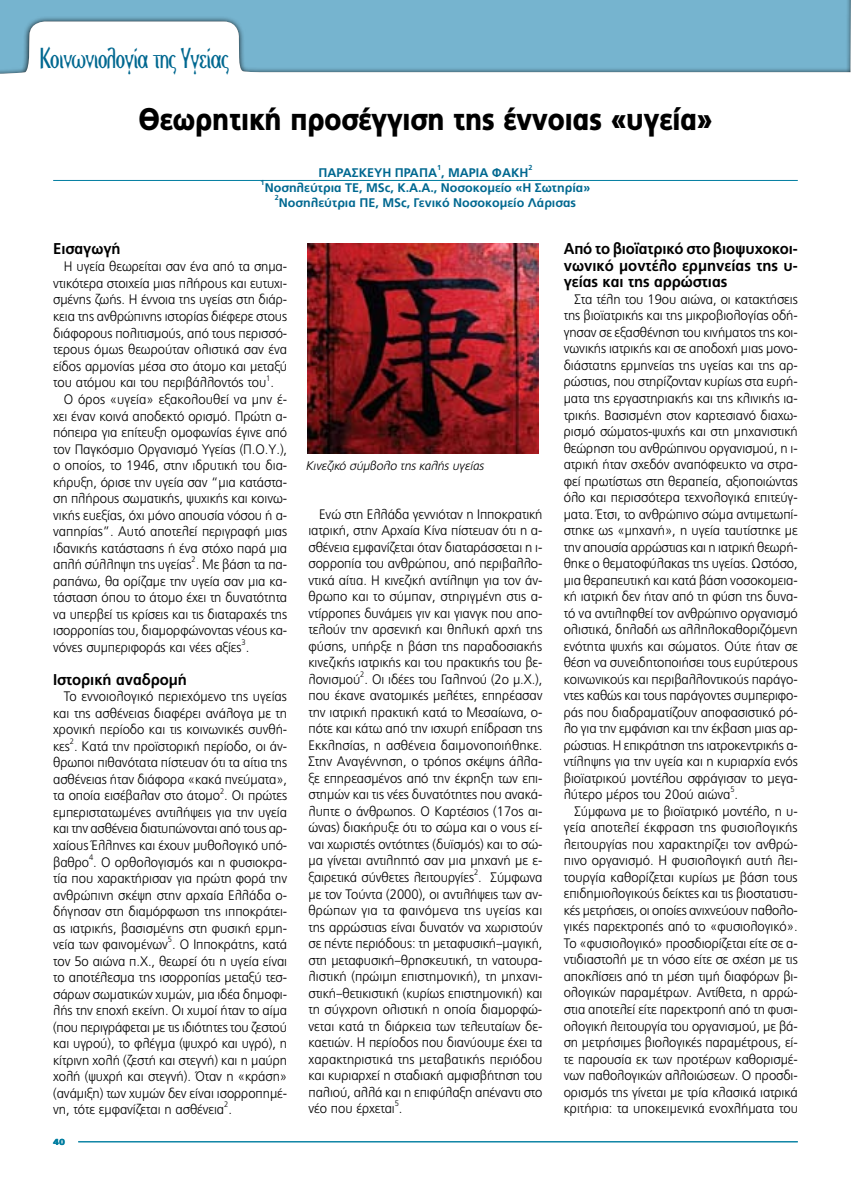
<style>
.page{position:relative;width:851px;height:1188px;background:#fff}
.page>*{position:absolute;margin:0;border:0;box-sizing:border-box;transform-origin:0 0}
.t1{font:900 31.25px "PF Catalog";letter-spacing:-.025em;color:#000;scale:.87 1}
.t2{font:300 30px "CF Holly";letter-spacing:-.05em;color:#006890;scale:.78 1}
.t3{font:700 15.62px/16.5px "PF Catalog";letter-spacing:-.005em;color:#000;text-align:justify;scale:.95 1}
.t4{font:300 13.75px/16.5px "PF Catalog";letter-spacing:-.005em;color:#000;text-align:justify;scale:.95 1}
.t5{font:700 12.5px "PF Catalog";color:#006890}
.t6{font:italic 300 12.5px "PF Catalog";color:#000}
.t7{font:900 8.75px "PF Catalog";color:#007da0;scale:1.15 1}
.t8{font:300 8px "PF Catalog";color:#000;scale:.95 1}
.t9{font:700 7.25px "PF Catalog";color:#006890}
</style>
<div class="page">
<svg style="left:0;top:0;width:850px;height:74px;fill:#76b4cf"></svg>
<hr style="left:78px;top:1141px;width:719px;height:1px;background:#007da0">
<hr style="left:53px;top:180px;width:744px;height:1px;background:#007da0">
<img style="left:307px;top:243px;width:232px;height:211px">
<h2 class="t2" style="left:39px;top:44px;width:245px">Κοινωνιολογία της Υγείας</h2>
<h1 class="t1" style="left:138px;top:101px;width:662px">Θεωρητική προσέγγιση της έννοιας «υγεία»</h1>
<p class="t5" style="left:318px;top:165px;width:18px">Παρασκευή</p>
<p class="t5" style="left:395px;top:165px;width:19px">Πράπα</p>
<p class="t9" style="left:528px;top:163px;width:6px">2</p>
<p class="t9" style="left:437px;top:163px;width:6px">1</p>
<p class="t5" style="left:441px;top:165px;width:27px">, Μαρία</p>
<p class="t5" style="left:492px;top:165px;width:20px">Φακή</p>
<p class="t9" style="left:260px;top:178px;width:6px">1</p>
<p class="t5" style="left:265px;top:180px;width:327px">Νοσηλεύτρια ΤΕ, MSc, Κ.Α.Α., Νοσοκομείο «Η Σωτηρία»</p>
<p class="t9" style="left:275px;top:193px;width:6px">2</p>
<p class="t5" style="left:279px;top:195px;width:299px">Noσηλεύτρια ΠΕ, MSc, Γενικό Νοσοκομείο Λάρισας</p>
<p class="t3" style="left:53px;top:241px;width:72px">Εισαγωγή</p>
<p class="t4" style="left:53px;top:258px;width:248px;text-indent:11px">Η υγεία θεωρείται σαν ένα από τα σημα&shy;ντικότερα στοιχεία μιας πλήρους και ευτυχι&shy;σμένης ζωής. Η έννοια της υγείας στη διάρ&shy;κεια της ανθρώπινης ιστορίας διέφερε στους διάφορους πολιτισμούς, από τους περισσό&shy;τερους όμως θεωρούταν ολιστικά σαν ένα είδος αρμονίας μέσα στο άτομο και μεταξύ του ατόμου και του περιβάλλοντός του .</p>
<p class="t8" style="left:266px;top:373px;width:6px">1</p>
<p class="t4" style="left:53px;top:391px;width:248px;text-indent:11px">Ο όρος «υγεία» εξακολουθεί να μην έ&shy;χει έναν κοινά αποδεκτό ορισμό. Πρώτη α&shy;πόπειρα για επίτευξη ομοφωνίας έγινε από τον Παγκόσμιο Οργανισμό Υγείας (Π.Ο.Υ.), ο οποίος, το 1946, στην ιδρυτική του δια&shy;κήρυξη, όρισε την υγεία σαν “μια κατάστα&shy;ση πλήρους σωματικής, ψυχικής και κοινω&shy;νικής ευεξίας, όχι μόνο απουσία νόσου ή α&shy;ναπηρίας”. Αυτό αποτελεί περιγραφή μιας ιδανικής κατάστασης ή ένα στόχο παρά μια απλή σύλληψη της υγείας . Με βάση τα πα-</p>
<p class="t8" style="left:191px;top:555px;width:6px">2</p>
<p class="t4" style="left:53px;top:572px;width:248px">ραπάνω, θα ορίζαμε την υγεία σαν μια κα&shy;τάσταση όπου το άτομο έχει τη δυνατότητα να υπερβεί τις κρίσεις και τις διαταραχές της ισορροπίας του, διαμορφώνοντας νέους κα&shy;νόνες συμπεριφοράς και νέες αξίες .</p>
<p class="t8" style="left:241px;top:637px;width:6px">3</p>
<p class="t3" style="left:53px;top:671px;width:142px">Ιστορική αναδρομή</p>
<p class="t4" style="left:53px;top:688px;width:248px;text-indent:11px">Το εννοιολογικό περιεχόμενο της υγείας και της ασθένειας διαφέρει ανάλογα με τη χρονική περίοδο και τις κοινωνικές συνθή&shy;κες . Κατά την προϊστορική περίοδο, οι άν-</p>
<p class="t8" style="left:70px;top:736px;width:6px">2</p>
<p class="t4" style="left:53px;top:754px;width:248px">θρωποι πιθανότατα πίστευαν ότι τα αίτια της ασθένειας ήταν διάφορα «κακά πνεύματα», τα οποία εισέβαλαν στο άτομο . Οι πρώτες</p>
<p class="t8" style="left:220px;top:786px;width:6px">2</p>
<p class="t4" style="left:53px;top:803px;width:248px">εμπεριστατωμένες αντιλήψεις για την υγεία και την ασθένεια διατυπώνονται από τους αρ&shy;χαίους Έλληνες και έχουν μυθολογικό υπό&shy;βαθρο . Ο ορθολογισμός και η φυσιοκρα-</p>
<p class="t8" style="left:89px;top:852px;width:6px">4</p>
<p class="t4" style="left:53px;top:869px;width:248px">τία που χαρακτήρισαν για πρώτη φορά την ανθρώπινη σκέψη στην αρχαία Ελλάδα ο&shy;δήγησαν στη διαμόρφωση της ιπποκράτει&shy;ας ιατρικής, βασισμένης στη φυσική ερμη&shy;νεία των φαινομένων . Ο Ιπποκράτης, κατά</p>
<p class="t8" style="left:168px;top:934px;width:6px">5</p>
<p class="t4" style="left:53px;top:952px;width:248px">τον 5ο αιώνα π.Χ., θεωρεί ότι η υγεία είναι το αποτέλεσμα της ισορροπίας μεταξύ τεσ&shy;σάρων σωματικών χυμών, μια ιδέα δημοφι&shy;λής την εποχή εκείνη. Οι χυμοί ήταν το αίμα (που περιγράφεται με τις ιδιότητες του ζεστού και υγρού), το φλέγμα (ψυχρό και υγρό), η κίτρινη χολή (ζεστή και στεγνή) και η μαύρη χολή (ψυχρή και στεγνή). Όταν η «κράση» (ανάμιξη) των χυμών δεν είναι ισορροπημέ&shy;νη, τότε εμφανίζεται η ασθένεια .</p>
<p class="t8" style="left:224px;top:1099px;width:6px">2</p>
<p class="t7" style="left:53px;top:1136px;width:12px">40</p>
<p class="t6" style="left:306px;top:459px;width:179px">Κινεζικό σύμβολο της καλής υγείας</p>
<p class="t4" style="left:308px;top:505px;width:248px;text-indent:11px">Ενώ στη Ελλάδα γεννιόταν η Ιπποκρατική ιατρική, στην Αρχαία Κίνα πίστευαν ότι η α&shy;σθένεια εμφανίζεται όταν διαταράσσεται η ι&shy;σορροπία του ανθρώπου, από περιβαλλο&shy;ντικά αίτια. Η κινεζική αντίληψη για τον άν&shy;θρωπο και το σύμπαν, στηριγμένη στις α&shy;ντίρροπες δυνάμεις γιν και γιανγκ που απο&shy;τελούν την αρσενική και θηλυκή αρχή της φύσης, υπήρξε η βάση της παραδοσιακής κινεζικής ιατρικής και του πρακτικής του βε&shy;λονισμού . Οι ιδέες του Γαληνού (2ο μ.Χ.),</p>
<p class="t8" style="left:360px;top:669px;width:6px">2</p>
<p class="t4" style="left:308px;top:687px;width:248px">που έκανε ανατομικές μελέτες, επηρέασαν την ιατρική πρακτική κατά το Μεσαίωνα, ο&shy;πότε και κάτω από την ισχυρή επίδραση της Εκκλησίας, η ασθένεια δαιμονοποιήθηκε.<br>Στην Αναγέννηση, ο τρόπος σκέψης άλλα&shy;ξε επηρεασμένος από την έκρηξη των επι&shy;στημών και τις νέες δυνατότητες που ανακά&shy;λυπτε ο άνθρωπος. Ο Καρτέσιος (17ος αι&shy;ώνας) διακήρυξε ότι το σώμα και ο νους εί&shy;ναι χωριστές οντότητες (δυϊσμός) και το σώ&shy;μα γίνεται αντιληπτό σαν μια μηχανή με ε&shy;ξαιρετικά σύνθετες λειτουργίες . Σύμφωνα</p>
<p class="t8" style="left:474px;top:867px;width:6px">2</p>
<p class="t4" style="left:308px;top:885px;width:248px">με τον Τούντα (2000), οι αντιλήψεις των αν&shy;θρώπων για τα φαινόμενα της υγείας και της αρρώστιας είναι δυνατόν να χωριστούν σε πέντε περιόδους: τη μεταφυσική–μαγική, στη μεταφυσική–θρησκευτική, τη νατουρα&shy;λιστική (πρώιμη επιστημονική), τη μηχανι&shy;στική–θετικιστική (κυρίως επιστημονική) και τη σύγχρονη ολιστική η οποία διαμορφώ&shy;νεται κατά τη διάρκεια των τελευταίων δε&shy;καετιών. Η περίοδος που διανύουμε έχει τα χαρακτηριστικά της μεταβατικής περιόδου και κυριαρχεί η σταδιακή αμφισβήτηση του παλιού, αλλά και η επιφύλαξη απέναντι στο νέο που έρχεται .</p>
<p class="t8" style="left:395px;top:1098px;width:6px">5</p>
<p class="t3" style="left:563px;top:241px;width:248px">Από το βιοϊατρικό στο βιοψυχοκοι&shy;νωνικό μοντέλο ερμηνείας της υ&shy;γείας και της αρρώστιας</p>
<p class="t4" style="left:563px;top:291px;width:248px;text-indent:11px">Στα τέλη του 19ου αιώνα, οι κατακτήσεις της βιοϊατρικής και της μικροβιολογίας οδή&shy;γησαν σε εξασθένηση του κινήματος της κοι&shy;νωνικής ιατρικής και σε αποδοχή μιας μονο&shy;διάστατης ερμηνείας της υγείας και της αρ&shy;ρώστιας, που στηρίζονταν κυρίως στα ευρή&shy;ματα της εργαστηριακής και της κλινικής ια&shy;τρικής. Βασισμένη στον καρτεσιανό διαχω&shy;ρισμό σώματος-ψυχής και στη μηχανιστική θεώρηση του ανθρώπινου οργανισμού, η ι&shy;ατρική ήταν σχεδόν αναπόφευκτο να στρα&shy;φεί πρωτίστως στη θεραπεία, αξιοποιώντας όλο και περισσότερα τεχνολογικά επιτεύγ&shy;ματα. Έτσι, το ανθρώπινο σώμα αντιμετωπί&shy;στηκε ως «μηχανή», η υγεία ταυτίστηκε με την απουσία αρρώστιας και η ιατρική θεωρή&shy;θηκε ο θεματοφύλακας της υγείας. Ωστόσο, μια θεραπευτική και κατά βάση νοσοκομεια&shy;κή ιατρική δεν ήταν από τη φύση της δυνα&shy;τό να αντιληφθεί τον ανθρώπινο οργανισμό ολιστικά, δηλαδή ως αλληλοκαθοριζόμενη ενότητα ψυχής και σώματος. Ούτε ήταν σε θέση να συνειδητοποιήσει τους ευρύτερους κοινωνικούς και περιβαλλοντικούς παράγο&shy;ντες καθώς και τους παράγοντες συμπεριφο&shy;ράς που διαδραματίζουν αποφασιστικό ρό&shy;λο για την εμφάνιση και την έκβαση μιας αρ&shy;ρώστιας. Η επικράτηση της ιατροκεντρικής α&shy;ντίληψης για την υγεία και η κυριαρχία ενός βιοϊατρικού μοντέλου σφράγισαν το μεγα&shy;λύτερο μέρος του 20ού αιώνα .</p>
<p class="t8" style="left:730px;top:784px;width:6px">5</p>
<p class="t4" style="left:563px;top:802px;width:248px;text-indent:11px">Σύμφωνα με το βιοϊατρικό μοντέλο, η υ&shy;γεία αποτελεί έκφραση της φυσιολογικής λειτουργίας που χαρακτηρίζει τον ανθρώ&shy;πινο οργανισμό. Η φυσιολογική αυτή λει&shy;τουργία καθορίζεται κυρίως με βάση τους επιδημιολογικούς δείκτες και τις βιοστατιστι&shy;κές μετρήσεις, οι οποίες ανιχνεύουν παθολο&shy;γικές παρεκτροπές από το «φυσιολογικό».<br>Το «φυσιολογικό» προσδιορίζεται είτε σε α&shy;ντιδιαστολή με τη νόσο είτε σε σχέση με τις αποκλίσεις από τη μέση τιμή διαφόρων βι&shy;ολογικών παραμέτρων. Αντίθετα, η αρρώ&shy;στια αποτελεί είτε παρεκτροπή από τη φυσι&shy;ολογική λειτουργία του οργανισμού, με βά&shy;ση μετρήσιμες βιολογικές παραμέτρους, εί&shy;τε παρουσία εκ των προτέρων καθορισμέ&shy;νων παθολογικών αλλοιώσεων. Ο προσδι&shy;ορισμός της γίνεται με τρία κλασικά ιατρικά κριτήρια: τα υποκειμενικά ενοχλήματα του</p>
</div>
